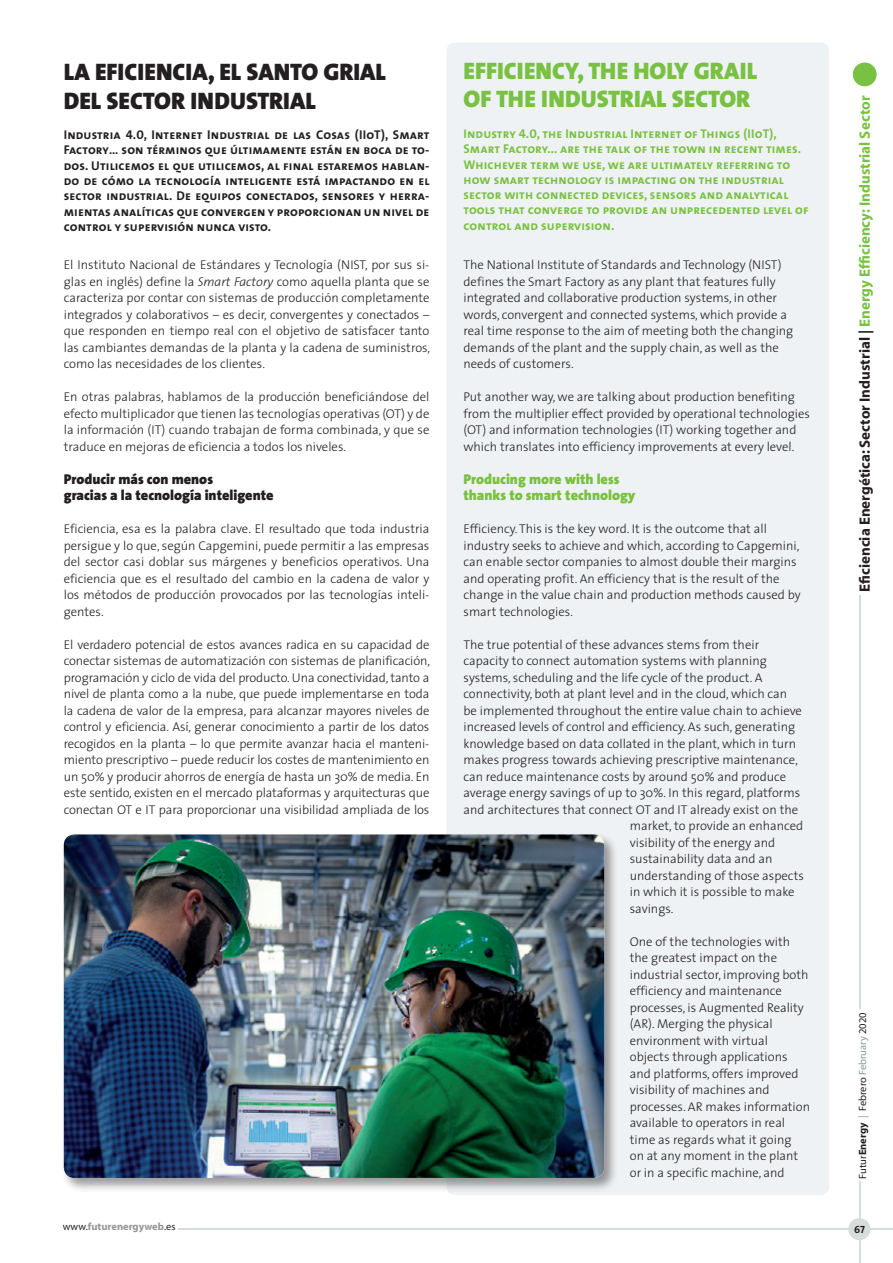
<style>
.page{position:relative;width:893px;height:1263px;background:#fff}
.page>*{position:absolute;margin:0;border:0;box-sizing:border-box;transform-origin:0 0}
.Titular_Grande{font:24px "The Sans Black Caps";color:#231f20}
.Titular_Grande-2{font:24px "The Sans Black Caps";color:#79c142}
.t1{font:700 15px "Myriad";color:#231f20}
.Ladillo_Texto_-_espa{font:900 14.25px "The Sans";color:#231f20}
.Ladillo_Texto{font:900 14.25px "The Sans";color:#79c142}
.Texto_ingles{font:300 12.75px/16.5px "The Sans";color:#231f20}
.Texto{font:300 12.75px/16.5px "The Sans";color:#231f20;text-align:justify}
.Titular_Grande-3{font:12.75px/15.3px "The Sans Bold Caps";letter-spacing:.01em;color:#231f20;text-align:justify}
.Titular_Grande-4{font:12.75px/15.3px "The Sans Bold Caps";letter-spacing:.01em;color:#79c142}
.t2{font:10.5px "Myriad";color:#231f20}
.t3{font:700 10.5px "Myriad";color:#939598}
.t4{font:10.5px "The Sans Bold Caps";color:#231f20}
.s1{font-style:italic}
.s2{color:#79c142}
.s3{font-weight:700}
.s4{color:#8b9b92}
.s5{font-weight:400;color:#231f20}
</style>
<div class="page">
<div style="left:446px;top:43px;width:383px;height:1152px;background:#eff2f4;border-radius:9px"></div>
<div style="left:61px;top:832px;width:558px;height:360px;background:#231f20;opacity:.45"></div>
<img style="left:64px;top:834px;width:540px;height:344px">
<hr style="left:860px;top:595px;width:1px;height:413px;background:#d7ddda">
<div style="left:853px;top:63px;width:24px;height:23px;background:#79c142;border-radius:50%"></div>
<hr style="left:178px;top:1228px;width:715px;height:2px;background:#d7ddda">
<hr style="left:859px;top:1181px;width:1px;height:82px;background:#d7ddda">
<div style="left:848px;top:1218px;width:22px;height:22px;background:#d7ddda;border-radius:50%"></div>
<p class="Titular_Grande" style="left:64px;top:51px;width:324px">LA EFICIENCIA, EL SANTO GRIAL</p>
<p class="Titular_Grande" style="left:64px;top:80px;width:253px">DEL SECTOR INDUSTRIAL</p>
<p class="Titular_Grande-3" style="left:64px;top:127px;width:367px">Industria 4.0, Internet Industrial de las Cosas (IIoT), Smart Factory… son términos que últimamente están en boca de to&shy;dos. Utilicemos el que utilicemos, al final estaremos hablan&shy;do de cómo la tecnología inteligente está impactando en el sector industrial. De equipos conectados, sensores y herra&shy;mientas analíticas que convergen y proporcionan un nivel de control y supervisión nunca visto.</p>
<p class="Texto" style="left:64px;top:256px;width:368px">El Instituto Nacional de Estándares y Tecnología (NIST, por sus si&shy;glas en inglés) define la <span class="s1">Smart Factory</span> como aquella planta que se caracteriza por contar con sistemas de producción completamente integrados y colaborativos – es decir, convergentes y conectados – que responden en tiempo real con el objetivo de satisfacer tanto las cambiantes demandas de la planta y la cadena de suministros, como las necesidades de los clientes.</p>
<p class="Texto" style="left:64px;top:388px;width:367px">En otras palabras, hablamos de la producción beneficiándose del efecto multiplicador que tienen las tecnologías operativas (OT) y de la información (IT) cuando trabajan de forma combinada, y que se traduce en mejoras de eficiencia a todos los niveles.</p>
<p class="Ladillo_Texto_-_espa" style="left:64px;top:467px;width:151px">Producir más con menos</p>
<p class="Ladillo_Texto_-_espa" style="left:64px;top:483px;width:211px">gracias a la tecnología inteligente</p>
<p class="Texto" style="left:64px;top:520px;width:367px">Eficiencia, esa es la palabra clave. El resultado que toda industria persigue y lo que, según Capgemini, puede permitir a las empresas del sector casi doblar sus márgenes y beneficios operativos. Una eficiencia que es el resultado del cambio en la cadena de valor y los métodos de producción provocados por las tecnologías inteli&shy;gentes.</p>
<p class="Texto" style="left:64px;top:636px;width:368px">El verdadero potencial de estos avances radica en su capacidad de conectar sistemas de automatización con sistemas de planificación, programación y ciclo de vida del producto. Una conectividad, tanto a nivel de planta como a la nube, que puede implementarse en toda la cadena de valor de la empresa, para alcanzar mayores niveles de control y eficiencia. Así, generar conocimiento a partir de los datos recogidos en la planta – lo que permite avanzar hacia el manteni&shy;miento prescriptivo – puede reducir los costes de mantenimiento en un 50% y producir ahorros de energía de hasta un 30% de media. En este sentido, existen en el mercado plataformas y arquitecturas que conectan OT e IT para proporcionar una visibilidad ampliada de los</p>
<p class="Titular_Grande-2" style="left:463px;top:50px;width:295px">EFFICIENCY, THE HOLY GRAIL</p>
<p class="Titular_Grande-2" style="left:463px;top:79px;width:288px">OF THE INDUSTRIAL SECTOR</p>
<p class="Titular_Grande-4" style="left:463px;top:126px;width:347px">Industry 4.0, the Industrial Internet of Things (IIoT), Smart Factory... are the talk of the town in recent times.<br>Whichever term we use, we are ultimately referring to how smart technology is impacting on the industrial sector with connected devices, sensors and analytical tools that converge to provide an unprecedented level of control and supervision.</p>
<p class="Texto_ingles" style="left:463px;top:256px;width:331px">The National Institute of Standards and Technology (NIST) defines the Smart Factory as any plant that features fully integrated and collaborative production systems, in other words, convergent and connected systems, which provide a real time response to the aim of meeting both the changing demands of the plant and the supply chain, as well as the needs of customers.</p>
<p class="Texto_ingles" style="left:463px;top:388px;width:348px">Put another way, we are talking about production benefiting from the multiplier effect provided by operational technologies (OT) and information technologies (IT) working together and which translates into efficiency improvements at every level.</p>
<p class="Ladillo_Texto" style="left:463px;top:467px;width:158px">Producing more with less</p>
<p class="Ladillo_Texto" style="left:463px;top:483px;width:174px">thanks to smart technology</p>
<p class="Texto_ingles" style="left:463px;top:520px;width:339px">Efficiency. This is the key word. It is the outcome that all industry seeks to achieve and which, according to Capgemini, can enable sector companies to almost double their margins and operating profit. An efficiency that is the result of the change in the value chain and production methods caused by smart technologies.</p>
<p class="Texto_ingles" style="left:463px;top:636px;width:297px">The true potential of these advances stems from their</p>
<p class="Texto_ingles" style="left:463px;top:652px;width:305px">capacity to connect automation systems with planning</p>
<p class="Texto_ingles" style="left:463px;top:669px;width:301px">systems, scheduling and the life cycle of the product. A</p>
<p class="Texto_ingles" style="left:463px;top:685px;width:325px">connectivity, both at plant level and in the cloud, which can</p>
<p class="Texto_ingles" style="left:463px;top:702px;width:340px">be implemented throughout the entire value chain to achieve</p>
<p class="Texto_ingles" style="left:463px;top:718px;width:333px">increased levels of control and efficiency. As such, generating</p>
<p class="Texto_ingles" style="left:463px;top:735px;width:334px">knowledge based on data collated in the plant, which in turn</p>
<p class="Texto_ingles" style="left:463px;top:751px;width:336px">makes progress towards achieving prescriptive maintenance,</p>
<p class="Texto_ingles" style="left:463px;top:768px;width:324px">can reduce maintenance costs by around 50% and produce</p>
<p class="Texto_ingles" style="left:463px;top:784px;width:338px">average energy savings of up to 30%. In this regard, platforms</p>
<p class="Texto_ingles" style="left:463px;top:801px;width:336px">and architectures that connect OT and IT already exist on the</p>
<p class="Texto_ingles" style="left:630px;top:817px;width:175px">market, to provide an enhanced</p>
<p class="Texto_ingles" style="left:630px;top:834px;width:147px">visibility of the energy and</p>
<p class="Texto_ingles" style="left:630px;top:850px;width:144px">sustainability data and an</p>
<p class="Texto_ingles" style="left:630px;top:867px;width:176px">understanding of those aspects</p>
<p class="Texto_ingles" style="left:630px;top:883px;width:166px">in which it is possible to make</p>
<p class="Texto_ingles" style="left:630px;top:900px;width:45px">savings.</p>
<p class="Texto_ingles" style="left:630px;top:933px;width:182px">One of the technologies with the greatest impact on the industrial sector, improving both efficiency and maintenance processes, is Augmented Reality (AR). Merging the physical environment with virtual objects through applications and platforms, offers improved visibility of machines and processes. AR makes information available to operators in real time as regards what it going<br>on at any moment in the plant or in a specific machine, and</p>
<p class="t1" style="left:857px;top:592px;width:497px;rotate:-90deg">Eficiencia Energética: Sector Industrial | <span class="s2">Energy Efficiency: Industrial Sector</span></p>
<p class="t2" style="left:857px;top:1178px;width:168px;rotate:-90deg">Futur<span class="s3">Energy</span> <span class="s4">|</span> Febrero <span class="s4">February</span> 2020</p>
<p class="t3" style="left:63px;top:1220px;width:114px"><span class="s5">www.</span>futurenergyweb<span class="s5">.es</span></p>
<p class="t4" style="left:854px;top:1220px;width:12px">67</p>
</div>
